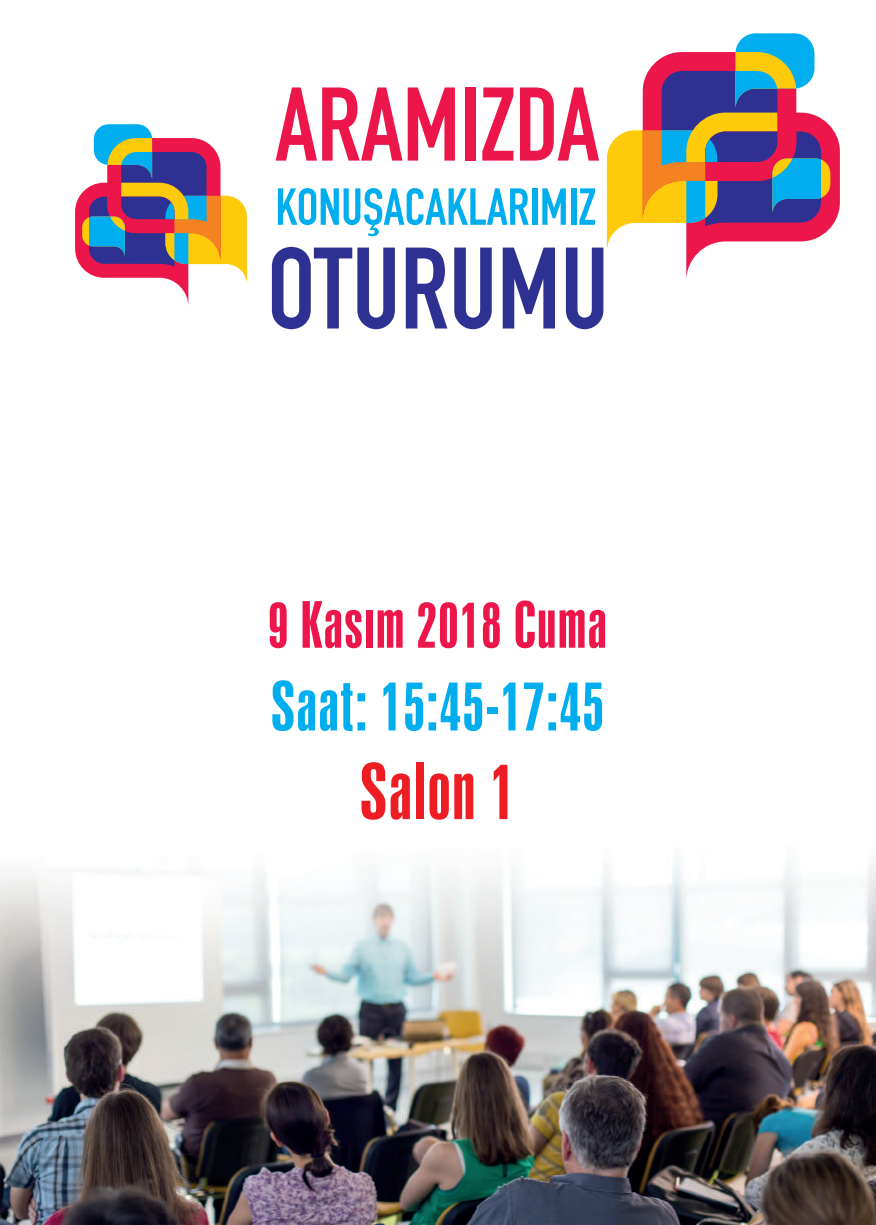
<style>
.page{position:relative;width:876px;height:1225px;background:#fff}
.page>*{position:absolute;margin:0;border:0;box-sizing:border-box;transform-origin:0 0}
.t1{font:700 113.6px "DIN Condensed";color:#2e3092}
.t2{font:700 102.6px "DIN Condensed";color:#ed164a}
.t3{font:72px "Swiss 924 BT Regular B";letter-spacing:.015em;color:#ee1d23}
.t4{font:63.4px "Swiss 924 BT Regular B";letter-spacing:.015em;color:#00aeef}
.t5{font:59.6px "Swiss 924 BT Regular B";letter-spacing:.015em;color:#ed164a}
.t6{font:700 51.2px "DIN Condensed";color:#00aeef}
</style>
<div class="page">
<img style="left:1px;top:157px;width:874px;height:1068px">
<svg style="left:607px;top:33px;width:233px;height:248px"></svg>
<svg style="left:75px;top:124px;width:172px;height:183px"></svg>
<h2 class="t2" style="left:275px;top:56px;width:325px">ARAMIZDA</h2>
<p class="t6" style="left:275px;top:172px;width:322px">KONUŞACAKLARIMIZ</p>
<h1 class="t1" style="left:267px;top:212px;width:343px">OTURUMU</h1>
<p class="t5" style="left:268px;top:589px;width:341px">9 Kasım 2018 Cuma</p>
<p class="t4" style="left:271px;top:668px;width:335px">Saat: 15:45-17:45</p>
<p class="t3" style="left:360px;top:748px;width:157px">Salon 1</p>
</div>
